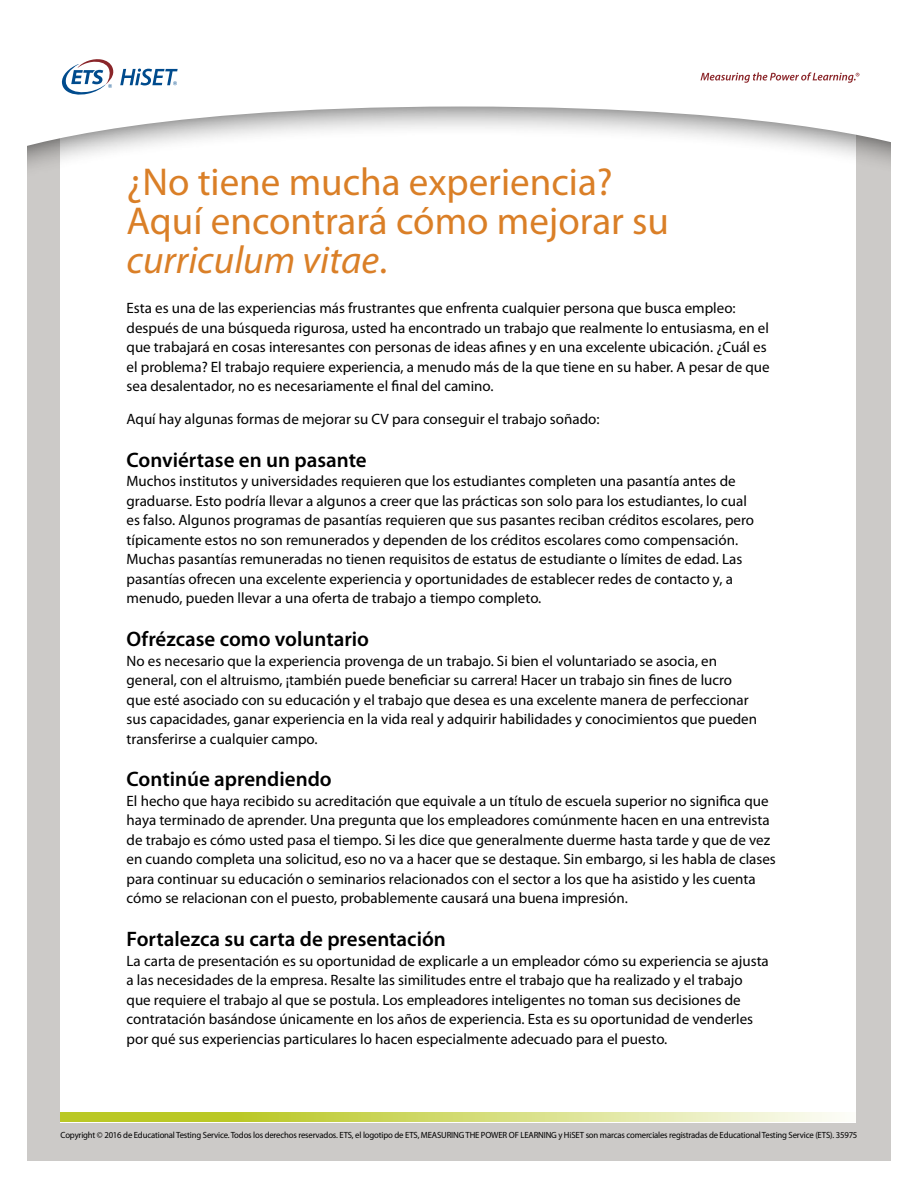
<style>
.page{position:relative;width:918px;height:1188px;background:#fff}
.page>*{position:absolute;margin:0;border:0;box-sizing:border-box;transform-origin:0 0}
.H1{font:39px/39px "Myriad Pro";color:#da7f27}
.H2{font:600 21px "Myriad Pro";color:#000}
.body_copy{font:15px/19.5px "Myriad Pro";color:#000}
.body_copy-2{font:9px "Myriad Pro";letter-spacing:-.02em;color:#000}
.s1{font-style:italic}
</style>
<div class="page">
<div style="left:27px;top:27px;width:864px;height:1134px;background:#cccac8"></div>
<div style="left:60px;top:81px;width:796px;height:1041px;background:#fff"></div>
<div style="left:27px;top:27px;width:864px;height:155px;background:#000;opacity:.75"></div>
<svg style="left:27px;top:27px;width:864px;height:128px"></svg>
<svg style="left:701px;top:72px;width:158px;height:11px"></svg>
<svg style="left:61px;top:58px;width:117px;height:38px"></svg>
<svg style="left:60px;top:1112px;width:780px;height:10px;background:#d3dc75"></svg>
<h1 class="H1" style="left:127px;top:164px;width:544px">¿No tiene mucha experiencia?<br>Aquí encontrará cómo mejorar su <span class="s1">curriculum vitae</span>.</h1>
<p class="body_copy" style="left:127px;top:299px;width:645px">Esta es una de las experiencias más frustrantes que enfrenta cualquier persona que busca empleo: después de una búsqueda rigurosa, usted ha encontrado un trabajo que realmente lo entusiasma, en el que trabajará en cosas interesantes con personas de ideas afines y en una excelente ubicación. ¿Cuál es el problema? El trabajo requiere experiencia, a menudo más de la que tiene en su haber. A pesar de que sea desalentador, no es necesariamente el final del camino.</p>
<p class="body_copy" style="left:127px;top:410px;width:474px">Aquí hay algunas formas de mejorar su CV para conseguir el trabajo soñado:</p>
<h2 class="H2" style="left:127px;top:448px;width:242px">Conviértase en un pasante</h2>
<p class="body_copy" style="left:127px;top:472px;width:629px">Muchos institutos y universidades requieren que los estudiantes completen una pasantía antes de graduarse. Esto podría llevar a algunos a creer que las prácticas son solo para los estudiantes, lo cual es falso. Algunos programas de pasantías requieren que sus pasantes reciban créditos escolares, pero típicamente estos no son remunerados y dependen de los créditos escolares como compensación.<br>Muchas pasantías remuneradas no tienen requisitos de estatus de estudiante o límites de edad. Las pasantías ofrecen una excelente experiencia y oportunidades de establecer redes de contacto y, a menudo, pueden llevar a una oferta de trabajo a tiempo completo.</p>
<h2 class="H2" style="left:127px;top:627px;width:244px">Ofrézcase como voluntario</h2>
<p class="body_copy" style="left:127px;top:651px;width:632px">No es necesario que la experiencia provenga de un trabajo. Si bien el voluntariado se asocia, en general, con el altruismo, ¡también puede beneficiar su carrera! Hacer un trabajo sin fines de lucro que esté asociado con su educación y el trabajo que desea es una excelente manera de perfeccionar sus capacidades, ganar experiencia en la vida real y adquirir habilidades y conocimientos que pueden transferirse a cualquier campo.</p>
<h2 class="H2" style="left:127px;top:768px;width:207px">Continúe aprendiendo</h2>
<p class="body_copy" style="left:127px;top:791px;width:651px">El hecho que haya recibido su acreditación que equivale a un título de escuela superior no significa que haya terminado de aprender. Una pregunta que los empleadores comúnmente hacen en una entrevista de trabajo es cómo usted pasa el tiempo. Si les dice que generalmente duerme hasta tarde y que de vez en cuando completa una solicitud, eso no va a hacer que se destaque. Sin embargo, si les habla de clases para continuar su educación o seminarios relacionados con el sector a los que ha asistido y les cuenta cómo se relacionan con el puesto, probablemente causará una buena impresión.</p>
<h2 class="H2" style="left:127px;top:927px;width:321px">Fortalezca su carta de presentación</h2>
<p class="body_copy" style="left:127px;top:951px;width:644px">La carta de presentación es su oportunidad de explicarle a un empleador cómo su experiencia se ajusta a las necesidades de la empresa. Resalte las similitudes entre el trabajo que ha realizado y el trabajo que requiere el trabajo al que se postula. Los empleadores inteligentes no toman sus decisiones de contratación basándose únicamente en los años de experiencia. Esta es su oportunidad de venderles por qué sus experiencias particulares lo hacen especialmente adecuado para el puesto.</p>
<p class="body_copy-2" style="left:61px;top:1130px;width:798px">Copyright © 2016 de Educational Testing Service. Todos los derechos reservados. ETS, el logotipo de ETS, MEASURING THE POWER OF LEARNING y HiSET son marcas comerciales registradas de Educational Testing Service (ETS). 35975</p>
</div>
